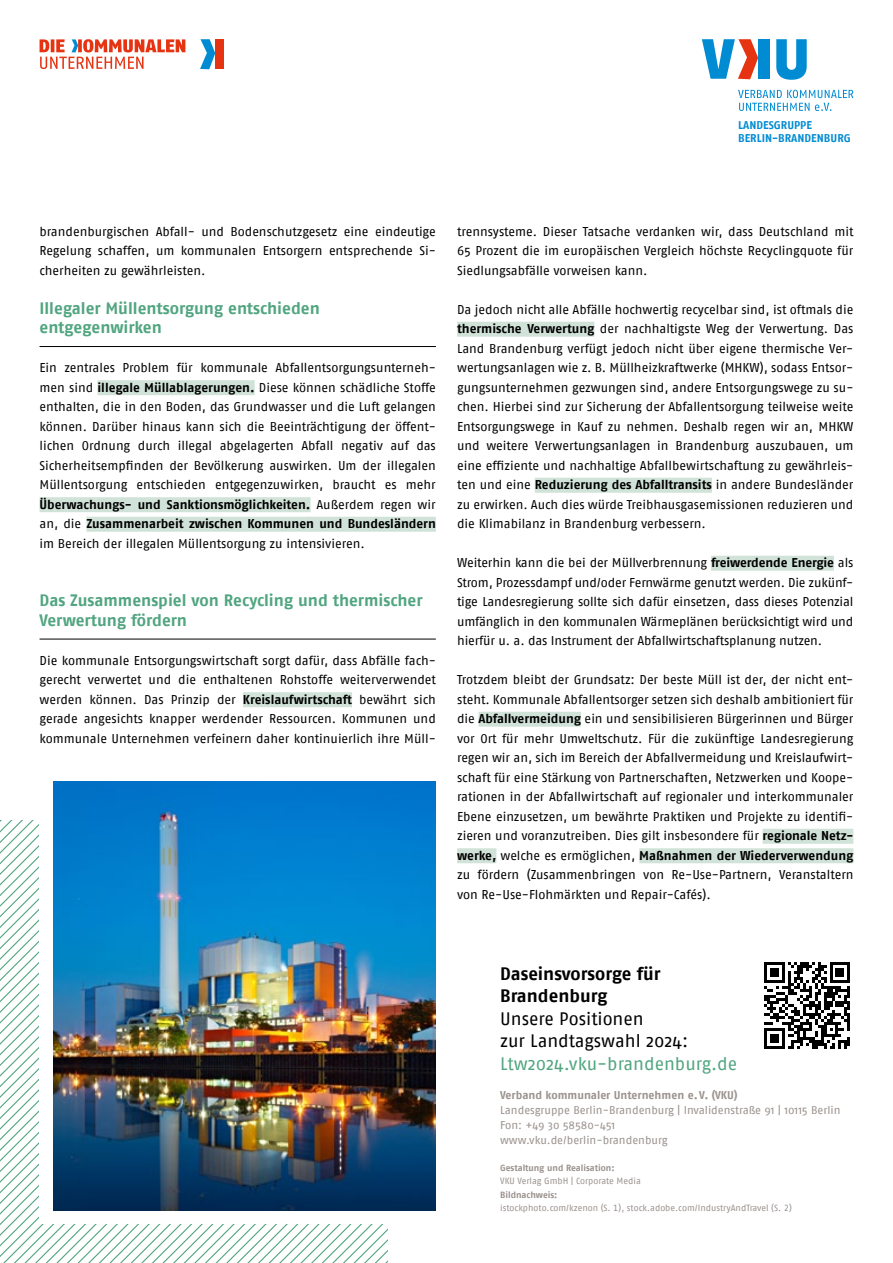
<style>
.page{position:relative;width:893px;height:1263px;background:#fff}
.page>*{position:absolute;margin:0;border:0;box-sizing:border-box;transform-origin:0 0}
.t1{font:18px/22.5px "Fago No";color:#000}
.t2{font:18px/22.5px "Fago No Bold Lf";color:#000}
.t3{font:18px "Fago No";color:#51a580}
.t4{font:700 16.5px/19.5px "Fago No";color:#51a580}
.t5{font:12.75px/19.5px "Fago No";letter-spacing:-.005em;color:#000;text-align:justify}
.t6{font:11.25px/15px "Fago No";color:#9b928e}
.t7{font:700 11.25px "Fago No";color:#9b928e}
.t8{font:700 11.25px/12.8px "Fago No";color:#008bd2}
.t9{font:9px "Fago No Regular Tf";color:#9b928e}
.t10{font:9px "Fago No Bold Lf";letter-spacing:-.005em;color:#9b928e}
.t11{font:9px "Fago No";color:#9b928e}
.s1{font-weight:700}
</style>
<div class="page">
<div style="left:457px;top:322px;width:137px;height:15px;background:#d1e3d8"></div>
<div style="left:535px;top:478px;width:177px;height:15px;background:#d1e3d8"></div>
<div style="left:711px;top:556px;width:123px;height:15px;background:#d1e3d8"></div>
<div style="left:479px;top:712px;width:102px;height:15px;background:#d1e3d8"></div>
<div style="left:763px;top:829px;width:90px;height:15px;background:#d1e3d8"></div>
<div style="left:457px;top:848px;width:39px;height:15px;background:#d1e3d8"></div>
<div style="left:639px;top:848px;width:214px;height:15px;background:#d1e3d8"></div>
<hr style="left:40px;top:346px;width:396px;height:1px;background:#000">
<div style="left:97px;top:380px;width:158px;height:15px;background:#d1e3d8"></div>
<div style="left:40px;top:497px;width:271px;height:15px;background:#d1e3d8"></div>
<div style="left:86px;top:517px;width:350px;height:15px;background:#d1e3d8"></div>
<hr style="left:40px;top:639px;width:396px;height:1px;background:#000">
<div style="left:243px;top:692px;width:109px;height:15px;background:#d1e3d8"></div>
<svg style="left:764px;top:962px;width:86px;height:87px"></svg>
<div style="left:215px;top:39px;width:9px;height:30px;background:#e63312"></div>
<svg style="left:200px;top:39px;width:15px;height:30px"></svg>
<svg style="left:40px;top:39px;width:145px;height:30px"></svg>
<svg style="left:0;top:821px;width:387px;height:442px"></svg>
<div style="left:39px;top:801px;width:364px;height:423px;background:#fff"></div>
<img style="left:53px;top:782px;width:383px;height:429px">
<svg style="left:776px;top:39px;width:31px;height:41px"></svg>
<div style="left:758px;top:39px;width:11px;height:40px;background:#008bd2"></div>
<svg style="left:702px;top:39px;width:56px;height:40px"></svg>
<svg style="left:738px;top:90px;width:115px;height:21px"></svg>
<p class="t8" style="left:738px;top:118px;width:114px">LANDESGRUPPE<br>BERLIN-BRANDENBURG</p>
<p class="t5" style="left:40px;top:222px;width:398px">brandenburgischen Abfall- und Bodenschutzgesetz eine eindeutige Regelung schaffen, um kommunalen Entsorgern entsprechende Si&shy;cherheiten zu gewährleisten.</p>
<p class="t4" style="left:40px;top:298px;width:282px">Illegaler Müllentsorgung entschieden entgegenwirken</p>
<p class="t5" style="left:40px;top:358px;width:398px;text-align:left">Ein zentrales Problem für kommunale Abfallentsorgungsunterneh&shy;men sind <span class="s1">illegale Müllablagerungen.</span> Diese können schädliche Stoffe enthalten, die in den Boden, das Grundwasser und die Luft gelangen können. Darüber hinaus kann sich die Beeinträchtigung der öffent&shy;lichen Ordnung durch illegal abgelagerten Abfall negativ auf das Sicherheitsempfinden der Bevölkerung auswirken. Um der illegalen Müllentsorgung entschieden entgegenzuwirken, braucht es mehr <span class="s1">Überwachungs- und Sanktionsmöglichkeiten.</span> Außerdem regen wir an, die <span class="s1">Zusammenarbeit zwischen Kommunen und Bundesländern </span>im Bereich der illegalen Müllentsorgung zu intensivieren.</p>
<p class="t4" style="left:40px;top:591px;width:384px">Das Zusammenspiel von Recycling und thermischer<br>Verwertung fördern</p>
<p class="t5" style="left:40px;top:651px;width:398px">Die kommunale Entsorgungswirtschaft sorgt dafür, dass Abfälle fach&shy;gerecht verwertet und die enthaltenen Rohstoffe weiterverwendet werden können. Das Prinzip der <span class="s1">Kreislaufwirtschaft</span> bewährt sich gerade angesichts knapper werdender Ressourcen. Kommunen und kommunale Unternehmen verfeinern daher kontinuierlich ihre Müll-</p>
<p class="t5" style="left:457px;top:222px;width:398px">trennsysteme. Dieser Tatsache verdanken wir, dass Deutschland mit 65 Prozent die im europäischen Vergleich höchste Recyclingquote für Siedlungsabfälle vorweisen kann.</p>
<p class="t5" style="left:457px;top:300px;width:398px">Da jedoch nicht alle Abfälle hochwertig recycelbar sind, ist oftmals die <span class="s1">thermische Verwertung</span> der nachhaltigste Weg der Verwertung. Das Land Brandenburg verfügt jedoch nicht über eigene thermische Ver&shy;wertungsanlagen wie z. B. Müllheizkraftwerke (MHKW), sodass Entsor&shy;gungsunternehmen gezwungen sind, andere Entsorgungswege zu su&shy;chen. Hierbei sind zur Sicherung der Abfallentsorgung teilweise weite Entsorgungswege in Kauf zu nehmen. Deshalb regen wir an, MHKW und weitere Verwertungsanlagen in Brandenburg auszubauen, um eine effiziente und nachhaltige Abfallbewirtschaftung zu gewährleis&shy;ten und eine <span class="s1">Reduzierung des Abfalltransits</span> in andere Bundesländer zu erwirken. Auch dies würde Treibhausgasemissionen reduzieren und die Klimabilanz in Brandenburg verbessern.</p>
<p class="t5" style="left:457px;top:553px;width:398px">Weiterhin kann die bei der Müllverbrennung <span class="s1">freiwerdende Energie</span> als Strom, Prozessdampf und/oder Fernwärme genutzt werden. Die zukünf&shy;tige Landesregierung sollte sich dafür einsetzen, dass dieses Potenzial umfänglich in den kommunalen Wärmeplänen berücksichtigt wird und hierfür u. a. das Instrument der Abfallwirtschaftsplanung nutzen.</p>
<p class="t5" style="left:457px;top:670px;width:398px">Trotzdem bleibt der Grundsatz: Der beste Müll ist der, der nicht ent&shy;steht. Kommunale Abfallentsorger setzen sich deshalb ambitioniert für die <span class="s1">Abfallvermeidung</span> ein und sensibilisieren Bürgerinnen und Bürger vor Ort für mehr Umweltschutz. Für die zukünftige Landesregierung regen wir an, sich im Bereich der Abfallvermeidung und Kreislaufwirt&shy;schaft für eine Stärkung von Partnerschaften, Netzwerken und Koope&shy;rationen in der Abfallwirtschaft auf regionaler und interkommunaler Ebene einzusetzen, um bewährte Praktiken und Projekte zu identifi&shy;zieren und voranzutreiben. Dies gilt insbesondere für <span class="s1">regionale Netz&shy;werke,</span> welche es ermöglichen, <span class="s1">Maßnahmen der Wiederverwendung </span>zu fördern (Zusammenbringen von Re-Use-Partnern, Veranstaltern von Re-Use-Flohmärkten und Repair-Cafés).</p>
<h1 class="t2" style="left:500px;top:962px;width:162px">Daseinsvorsorge für<br>Brandenburg</h1>
<h1 class="t1" style="left:500px;top:1007px;width:189px">Unsere Positionen<br>zur Landtagswahl 2024:</h1>
<h1 class="t3" style="left:500px;top:1053px;width:238px">Ltw2024.vku-brandenburg.de</h1>
<p class="t7" style="left:500px;top:1088px;width:239px">Verband kommunaler Unternehmen e.V. (VKU)</p>
<p class="t6" style="left:500px;top:1102px;width:342px">Landesgruppe Berlin-Brandenburg | Invalidenstraße 91 | 10115 Berlin<br>Fon: +49 30 58580-451<br>www.vku.de/berlin-brandenburg</p>
<p class="t10" style="left:500px;top:1162px;width:116px">Gestaltung und Realisation:</p>
<p class="t11" style="left:500px;top:1176px;width:142px">VKU Verlag GmbH | Corporate Media</p>
<p class="t10" style="left:500px;top:1189px;width:59px">Bildnachweis:</p>
<p class="t9" style="left:500px;top:1203px;width:293px">istockphoto.com/kzenon (S. 1), stock.adobe.com/IndustryAndTravel (S. 2)</p>
</div>
